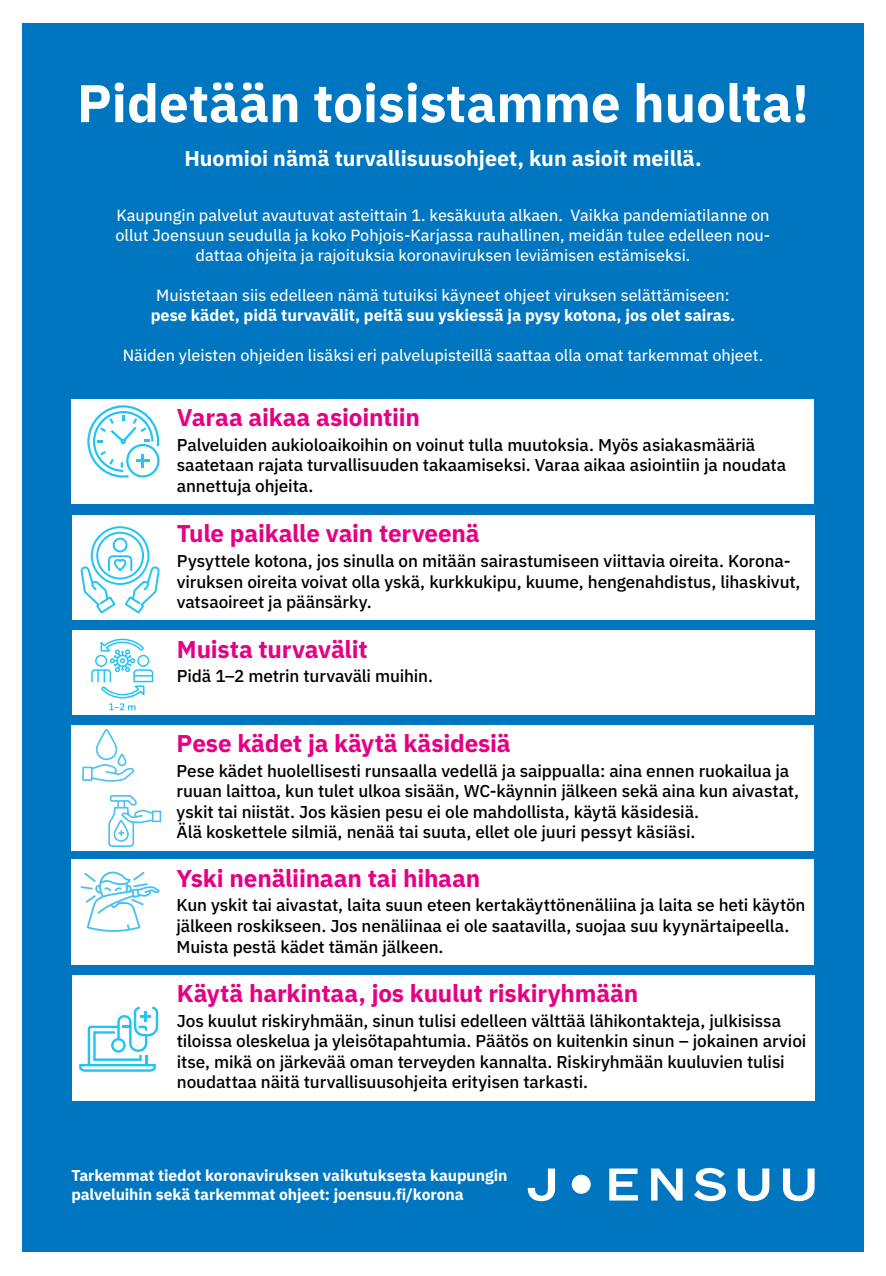
<style>
.page{position:relative;width:886px;height:1276px;background:#fff}
.page>*{position:absolute;margin:0;border:0;box-sizing:border-box;transform-origin:0 0}
.t1{font:700 52.88px "IBM Plex Sans";color:#fff}
.t2{font:700 24.25px "IBM Plex Sans";letter-spacing:-.01em;color:#e50084}
.t3{font:700 21.38px "IBM Plex Sans";color:#fff}
.t4{font:500 17.12px/20.6px "IBM Plex Sans";letter-spacing:-.01em;color:#000}
.t5{font:16.25px/20px "IBM Plex Sans Text";color:#fff;text-align:center}
.t6{font:700 16.25px "IBM Plex Sans";color:#fff}
.t7{font:700 15.75px/18.9px "IBM Plex Sans";letter-spacing:-.005em;color:#fff}
</style>
<div class="page">
<div style="left:22px;top:24px;width:842px;height:1228px;background:#0076c0"></div>
<svg style="left:527px;top:1168px;width:287px;height:33px"></svg>
<div style="left:572px;top:1174px;width:19px;height:19px;background:#fff;border-radius:50%"></div>
<div style="left:72px;top:515px;width:742px;height:41px;background:#fff"></div>
<div style="left:72px;top:545px;width:742px;height:75px;background:#fff"></div>
<svg style="left:80px;top:526px;width:80px;height:87px"></svg>
<div style="left:71px;top:725px;width:743px;height:40px;background:#fff"></div>
<div style="left:71px;top:755px;width:743px;height:75px;background:#fff"></div>
<div style="left:71px;top:817px;width:743px;height:33px;background:#fff"></div>
<svg style="left:82px;top:729px;width:53px;height:53px"></svg>
<svg style="left:108px;top:795px;width:53px;height:52px"></svg>
<div style="left:71px;top:859px;width:743px;height:41px;background:#fff"></div>
<div style="left:71px;top:890px;width:743px;height:74px;background:#fff"></div>
<svg style="left:81px;top:871px;width:79px;height:61px"></svg>
<div style="left:72px;top:630px;width:742px;height:41px;background:#fff"></div>
<div style="left:72px;top:661px;width:742px;height:33px;background:#fff"></div>
<div style="left:72px;top:681px;width:742px;height:33px;background:#fff"></div>
<div style="left:72px;top:975px;width:742px;height:40px;background:#fff"></div>
<div style="left:72px;top:1005px;width:742px;height:95px;background:#fff"></div>
<svg style="left:79px;top:1006px;width:79px;height:65px"></svg>
<div style="left:72px;top:399px;width:742px;height:41px;background:#fff"></div>
<div style="left:72px;top:429px;width:742px;height:75px;background:#fff"></div>
<svg style="left:87px;top:405px;width:73px;height:72px"></svg>
<svg style="left:91px;top:638px;width:62px;height:72px"></svg>
<h1 class="t1" style="left:77px;top:61px;width:733px">Pidetään toisistamme huolta!</h1>
<p class="t3" style="left:184px;top:141px;width:519px">Huomioi nämä turvallisuusohjeet, kun asioit meillä.</p>
<p class="t5" style="left:115px;top:204px;width:656px">Kaupungin palvelut avautuvat asteittain 1. kesäkuuta alkaen. Vaikka pandemiatilanne on ollut Joensuun seudulla ja koko Pohjois-Karjassa rauhallinen, meidän tulee edelleen nou&shy;dattaa ohjeita ja rajoituksia koronaviruksen leviämisen estämiseksi.</p>
<p class="t5" style="left:156px;top:284px;width:575px">Muistetaan siis edelleen nämä tutuiksi käyneet ohjeet viruksen selättämiseen:</p>
<p class="t6" style="left:151px;top:303px;width:586px">pese kädet, pidä turvavälit, peitä suu yskiessä ja pysy kotona, jos olet sairas.</p>
<p class="t5" style="left:123px;top:344px;width:642px">Näiden yleisten ohjeiden lisäksi eri palvelupisteillä saattaa olla omat tarkemmat ohjeet.</p>
<h2 class="t2" style="left:177px;top:398px;width:245px">Varaa aikaa asiointiin</h2>
<p class="t4" style="left:177px;top:433px;width:611px">Palveluiden aukioloaikoihin on voinut tulla muutoksia. Myös asiakasmääriä saatetaan rajata turvallisuuden takaamiseksi. Varaa aikaa asiointiin ja noudata annettuja ohjeita.</p>
<h2 class="t2" style="left:177px;top:514px;width:304px">Tule paikalle vain terveenä</h2>
<p class="t4" style="left:177px;top:549px;width:625px">Pysyttele kotona, jos sinulla on mitään sairastumiseen viittavia oireita. Korona&shy;viruksen oireita voivat olla yskä, kurkkukipu, kuume, hengenahdistus, lihaskivut, vatsaoireet ja päänsärky.</p>
<h2 class="t2" style="left:177px;top:629px;width:192px">Muista turvavälit</h2>
<p class="t4" style="left:177px;top:664px;width:258px">Pidä 1–2 metrin turvaväli muihin.</p>
<h2 class="t2" style="left:177px;top:724px;width:336px">Pese kädet ja käytä käsidesiä</h2>
<p class="t4" style="left:177px;top:759px;width:624px">Pese kädet huolellisesti runsaalla vedellä ja saippualla: aina ennen ruokailua ja ruuan laittoa, kun tulet ulkoa sisään, WC-käynnin jälkeen sekä aina kun aivastat, yskit tai niistät. Jos käsien pesu ei ole mahdollista, käytä käsidesiä.<br>Älä koskettele silmiä, nenää tai suuta, ellet ole juuri pessyt käsiäsi.</p>
<h2 class="t2" style="left:176px;top:859px;width:305px">Yski nenäliinaan tai hihaan</h2>
<p class="t4" style="left:176px;top:893px;width:630px">Kun yskit tai aivastat, laita suun eteen kertakäyttönenäliina ja laita se heti käytön jälkeen roskikseen. Jos nenäliinaa ei ole saatavilla, suojaa suu kyynärtaipeella.<br>Muista pestä kädet tämän jälkeen.</p>
<h2 class="t2" style="left:177px;top:974px;width:463px">Käytä harkintaa, jos kuulut riskiryhmään</h2>
<p class="t4" style="left:177px;top:1009px;width:631px">Jos kuulut riskiryhmään, sinun tulisi edelleen välttää lähikontakteja, julkisissa tiloissa oleskelua ja yleisötapahtumia. Päätös on kuitenkin sinun – jokainen arvioi itse, mikä on järkevää oman terveyden kannalta. Riskiryhmään kuuluvien tulisi noudattaa näitä turvallisuusohjeita erityisen tarkasti.</p>
<p class="t7" style="left:71px;top:1165px;width:438px">Tarkemmat tiedot koronaviruksen vaikutuksesta kaupungin palveluihin sekä tarkemmat ohjeet: joensuu.fi/korona</p>
</div>
